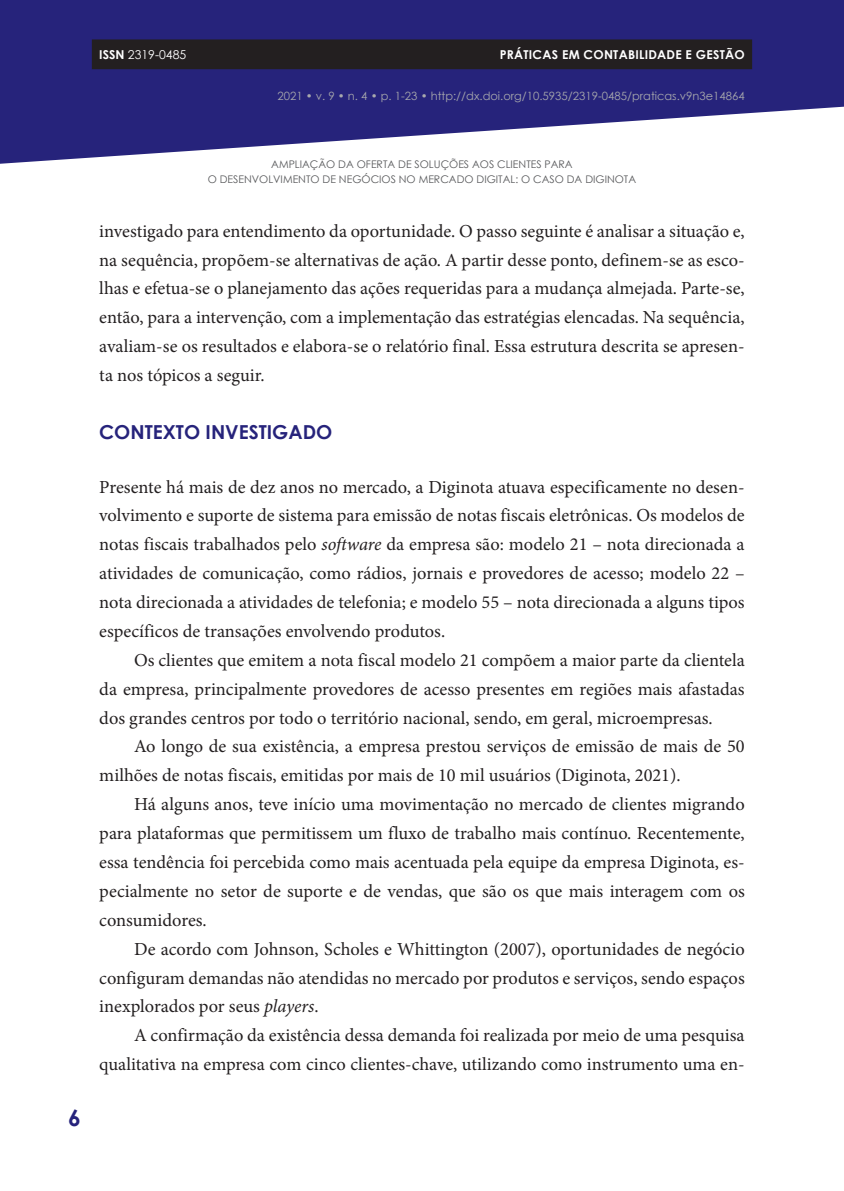
<style>
.page{position:relative;width:844px;height:1191px;background:#fff}
.page>*{position:absolute;margin:0;border:0;box-sizing:border-box;transform-origin:0 0}
.t1{font:700 22.75px "Century Gothic";color:#26237b}
.t2{font:700 19.25px "Century Gothic";color:#26237b}
.t3{font:18.38px/28.9px "Minion Pro";color:#231f20;text-align:justify}
.t4{font:700 12.25px "Century Gothic";letter-spacing:.02em;color:#fff}
.t5{font:12.25px "Century Gothic";color:#fff}
.t6{font:11.38px "Century Gothic";color:#a8a9ad}
.t7{font:10.5px/15.8px "Century Gothic";color:#57585a;text-align:center}
.s1{font-weight:700}
.s2{font-style:italic}
</style>
<div class="page">
<svg style="left:0;top:0;width:843px;height:164px;fill:#26237b"></svg>
<div style="left:92px;top:39px;width:660px;height:30px;background:#231f20"></div>
<p class="t5" style="left:99px;top:46px;width:88px"><span class="s1">ISSN</span> 2319-0485</p>
<p class="t4" style="left:499px;top:45px;width:246px">PRÁTICAS EM CONTABILIDADE E GESTÃO</p>
<p class="t6" style="left:277px;top:88px;width:468px">2021 • v. 9 • n. 4 • p. 1-23 • http://dx.doi.org/10.5935/2319-0485/praticas.v9n3e14864</p>
<p class="t1" style="left:68px;top:1100px;width:14px">6</p>
<p class="t7" style="left:208px;top:156px;width:430px">AMPLIAÇÃO DA OFERTA DE SOLUÇÕES AOS CLIENTES PARA<br>O DESENVOLVIMENTO DE NEGÓCIOS NO MERCADO DIGITAL: O CASO DA DIGINOTA</p>
<p class="t3" style="left:99px;top:216px;width:646px">investigado para entendimento da oportunidade. O passo seguinte é analisar a situação e, na sequência, propõem-se alternativas de ação. A partir desse ponto, definem-se as esco&shy;lhas e efetua-se o planejamento das ações requeridas para a mudança almejada. Parte-se, então, para a intervenção, com a implementação das estratégias elencadas. Na sequência, avaliam-se os resultados e elabora-se o relatório final. Essa estrutura descrita se apresen&shy;ta nos tópicos a seguir.</p>
<p class="t2" style="left:99px;top:417px;width:234px">CONTEXTO INVESTIGADO</p>
<p class="t3" style="left:99px;top:472px;width:646px">Presente há mais de dez anos no mercado, a Diginota atuava especificamente no desen&shy;volvimento e suporte de sistema para emissão de notas fiscais eletrônicas. Os modelos de notas fiscais trabalhados pelo <span class="s2">software</span> da empresa são: modelo 21 – nota direcionada a atividades de comunicação, como rádios, jornais e provedores de acesso; modelo 22 – nota direcionada a atividades de telefonia; e modelo 55 – nota direcionada a alguns tipos específicos de transações envolvendo produtos.</p>
<p class="t3" style="left:99px;top:645px;width:646px;text-indent:35px">Os clientes que emitem a nota fiscal modelo 21 compõem a maior parte da clientela da empresa, principalmente provedores de acesso presentes em regiões mais afastadas dos grandes centros por todo o território nacional, sendo, em geral, microempresas.</p>
<p class="t3" style="left:99px;top:732px;width:646px;text-indent:35px">Ao longo de sua existência, a empresa prestou serviços de emissão de mais de 50 milhões de notas fiscais, emitidas por mais de 10 mil usuários (Diginota, 2021).</p>
<p class="t3" style="left:99px;top:790px;width:646px;text-indent:35px">Há alguns anos, teve início uma movimentação no mercado de clientes migrando para plataformas que permitissem um fluxo de trabalho mais contínuo. Recentemente, essa tendência foi percebida como mais acentuada pela equipe da empresa Diginota, es&shy;pecialmente no setor de suporte e de vendas, que são os que mais interagem com os consumidores.</p>
<p class="t3" style="left:99px;top:934px;width:646px;text-indent:35px">De acordo com Johnson, Scholes e Whittington (2007), oportunidades de negócio configuram demandas não atendidas no mercado por produtos e serviços, sendo espaços inexplorados por seus <span class="s2">players</span>.</p>
<p class="t3" style="left:99px;top:1021px;width:646px;text-align:right">A confirmação da existência dessa demanda foi realizada por meio de uma pesquisa qualitativa na empresa com cinco clientes-chave, utilizando como instrumento uma en-</p>
</div>
